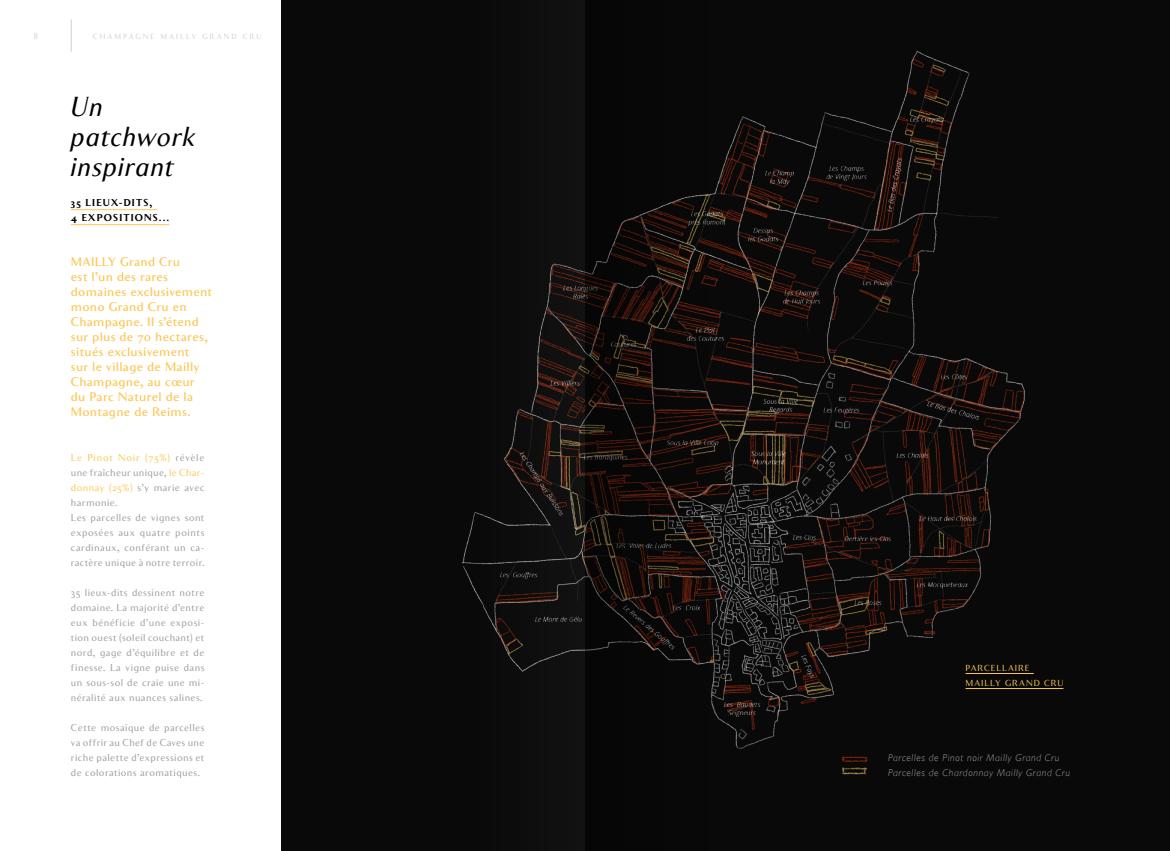
<style>
.page{position:relative;width:1170px;height:851px;background:#fff}
.page>*{position:absolute;margin:0;border:0;box-sizing:border-box;transform-origin:0 0}
.t1{font:italic 27.5px/30px "Clarice";letter-spacing:.01em;color:#000}
.t2{font:500 12.5px/15px "Clarice";letter-spacing:.02em;color:#fdc652}
.t3{font:10px/15px "Clarice";letter-spacing:.04em;color:#9d9d9c;text-align:justify}
.t4{font:italic 300 10px/15px "Gill Sans";letter-spacing:.065em;color:#9d9d9c}
.t5{font:700 10px/15px "Clarice";letter-spacing:.115em;color:#000}
.t6{font:8.75px/15px "Clarice";letter-spacing:.11em;color:#fdc652}
.t7{font:8.75px "Clarice";color:#d0d0d0}
.t8{font:7.5px "Clarice";letter-spacing:.265em;color:#d0d0d0}
.s1{color:#fdc652}
</style>
<div class="page">
<hr style="left:71px;top:19px;width:1px;height:33px;background:#d0d0d0">
<hr style="left:71px;top:209px;width:86px;height:1px;background:#fdc652">
<hr style="left:71px;top:224px;width:98px;height:1px;background:#fdc652">
<div style="left:282px;top:0;width:887px;height:850px;background:#090909"></div>
<img style="left:717px;top:51px;width:347px;height:698px">
<img style="left:822px;top:724px;width:51px;height:51px">
<hr style="left:965px;top:673px;width:68px;height:1px;background:#fdc652">
<hr style="left:965px;top:688px;width:98px;height:1px;background:#fdc652">
<svg style="left:585px;top:186px;width:132px;height:531px"></svg>
<div style="left:452px;top:0;width:133px;height:850px;background:#0d0d0c"></div>
<p class="t7" style="left:33px;top:31px;width:6px">8</p>
<p class="t8" style="left:93px;top:32px;width:170px">CHAMPAGNE MAILLY GRAND CRU</p>
<h1 class="t1" style="left:71px;top:91px;width:126px">Un patchwork inspirant</h1>
<p class="t5" style="left:71px;top:195px;width:100px">35 LIEUX-DITS,<br>4 EXPOSITIONS...</p>
<p class="t2" style="left:71px;top:254px;width:143px">MAILLY Grand Cru<br>est l’un des rares domaines exclusivement mono Grand Cru en<br>Champagne. Il s’étend sur plus de 70 hectares, situés exclusivement<br>sur le village de Mailly<br>Champagne, au cœur du Parc Naturel de la<br>Montagne de Reims.</p>
<p class="t3" style="left:71px;top:450px;width:135px;text-align:left"><span class="s1">Le Pinot Noir (75%)</span> révèle une fraîcheur unique, <span class="s1">le Char&shy;donnay (25%)</span> s’y marie avec harmonie.<br>Les parcelles de vignes sont exposées aux quatre points cardinaux, conférant un ca&shy;ractère unique à notre terroir.</p>
<p class="t3" style="left:71px;top:585px;width:135px">35 lieux-dits dessinent notre domaine. La majorité d’entre eux bénéficie d’une exposi&shy;tion ouest (soleil couchant) et nord, gage d’équilibre et de finesse. La vigne puise dans un sous-sol de craie une mi&shy;néralité aux nuances salines.</p>
<p class="t3" style="left:71px;top:720px;width:135px">Cette mosaïque de parcelles va offrir au Chef de Caves une riche palette d’expressions et de colorations aromatiques.</p>
<p class="t6" style="left:965px;top:660px;width:99px">PARCELLAIRE<br>MAILLY GRAND CRU</p>
<p class="t4" style="left:888px;top:750px;width:183px">Parcelles de Pinot noir Mailly Grand Cru<br>Parcelles de Chardonnay Mailly Grand Cru</p>
</div>
